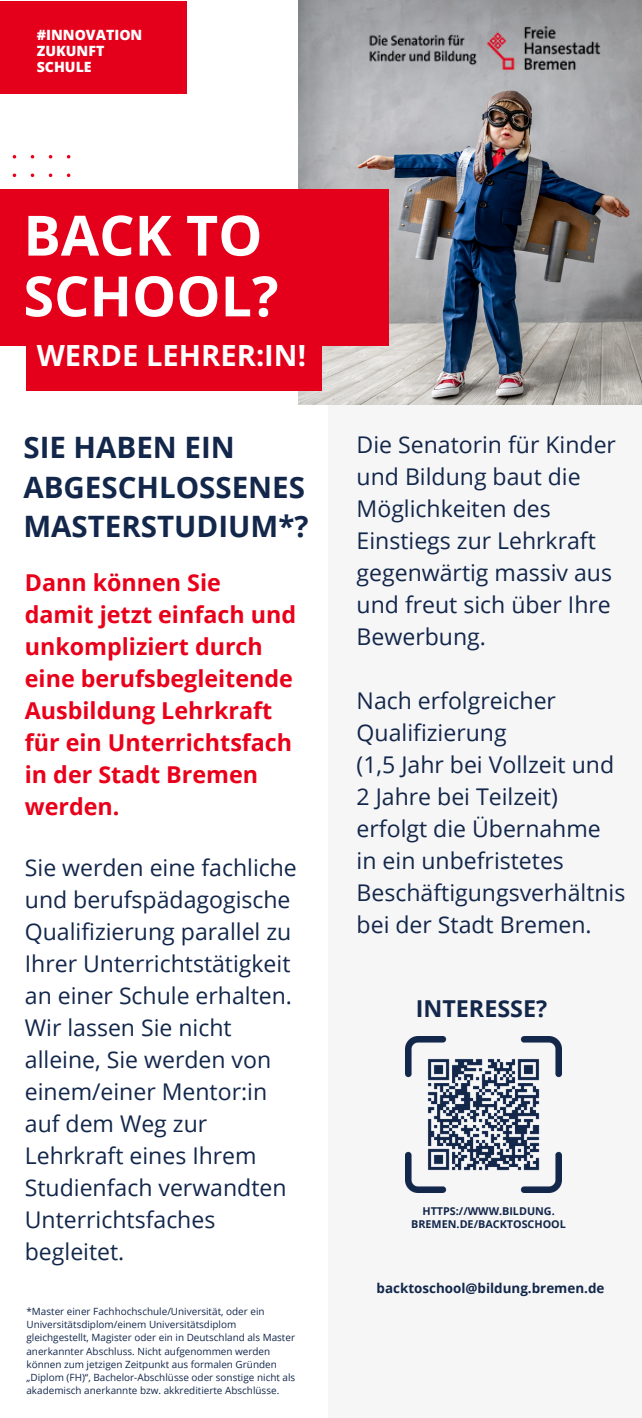
<style>
.page{position:relative;width:642px;height:1418px;background:#fff}
.page>*{position:absolute;margin:0;border:0;box-sizing:border-box;transform-origin:0 0}
.t1{font:700 55.5px/60.8px "Open Sans";color:#fff}
.t2{font:700 29.5px/39.5px "Open Sans";color:#13274b}
.t3{font:700 29.25px "Open Sans";color:#fff}
.t4{font:700 23.25px/32px "Open Sans";color:#e9001a}
.t5{font:700 23.25px "Open Sans";color:#13274b}
.t6{font:23px/32px "Open Sans";color:#13274b}
.t7{font:800 14.25px/16px "Open Sans";color:#fff}
.t8{font:700 13.5px "Open Sans";color:#13274b}
.t9{font:700 10.75px "Open Sans";color:#13274b}
.t10{font:10px/13.2px "Open Sans";color:#13274b}
</style>
<div class="page">
<img style="left:298px;top:1px;width:343px;height:403px">
<svg style="left:0;top:155px;width:70px;height:35px"></svg>
<div style="left:0;top:1px;width:187px;height:93px;background:#e4001a"></div>
<img style="left:365px;top:26px;width:235px;height:43px">
<div style="left:0;top:190px;width:388px;height:156px;background:#e4001a"></div>
<div style="left:26px;top:326px;width:295px;height:65px;background:#e4001a"></div>
<img style="left:405px;top:1036px;width:156px;height:156px">
<p class="t7" style="left:37px;top:26px;width:107px">#INNOVATION<br>ZUKUNFT<br>SCHULE</p>
<p class="t1" style="left:23px;top:204px;width:256px">BACK TO<br>SCHOOL?</p>
<p class="t3" style="left:37px;top:334px;width:270px">WERDE LEHRER:IN!</p>
<p class="t2" style="left:23px;top:427px;width:286px">SIE HABEN EIN<br>ABGESCHLOSSENES<br>MASTERSTUDIUM*?</p>
<p class="t4" style="left:25px;top:566px;width:272px">Dann können Sie<br>damit jetzt einfach und unkompliziert durch eine berufsbegleitende<br>Ausbildung Lehrkraft für ein Unterrichtsfach in der Stadt Bremen werden.</p>
<p class="t6" style="left:25px;top:851px;width:273px">Sie werden eine fachliche und berufspädagogische<br>Qualifizierung parallel zu<br>Ihrer Unterrichtstätigkeit an einer Schule erhalten.<br>Wir lassen Sie nicht alleine, Sie werden von einem/einer Mentor:in auf dem Weg zur<br>Lehrkraft eines Ihrem<br>Studienfach verwandten<br>Unterrichtsfaches begleitet.</p>
<p class="t10" style="left:26px;top:1304px;width:270px">*Master einer Fachhochschule/Universität, oder ein Universitätsdiplom/einem Universitätsdiplom gleichgestellt, Magister oder ein in Deutschland als Master anerkannter Abschluss. Nicht aufgenommen werden können zum jetzigen Zeitpunkt aus formalen Gründen „Diplom (FH)“, Bachelor-Abschlüsse oder sonstige nicht als akademisch anerkannte bzw. akkreditierte Abschlüsse.</p>
<p class="t6" style="left:356px;top:428px;width:261px">Die Senatorin für Kinder und Bildung baut die<br>Möglichkeiten des<br>Einstiegs zur Lehrkraft gegenwärtig massiv aus und freut sich über Ihre<br>Bewerbung.</p>
<p class="t6" style="left:356px;top:684px;width:201px">Nach erfolgreicher<br>Qualifizierung</p>
<p class="t6" style="left:356px;top:748px;width:270px">(1,5 Jahr bei Vollzeit und<br>2 Jahre bei Teilzeit) erfolgt die Übernahme in ein unbefristetes<br>Beschäftigungsverhältnis bei der Stadt Bremen.</p>
<p class="t5" style="left:415px;top:992px;width:133px">INTERESSE?</p>
<p class="t9" style="left:422px;top:1204px;width:134px">HTTPS://WWW.BILDUNG.</p>
<p class="t9" style="left:411px;top:1216px;width:156px">BREMEN.DE/BACKTOSCHOOL</p>
<p class="t8" style="left:376px;top:1278px;width:229px">backtoschool@bildung.bremen.de</p>
</div>
